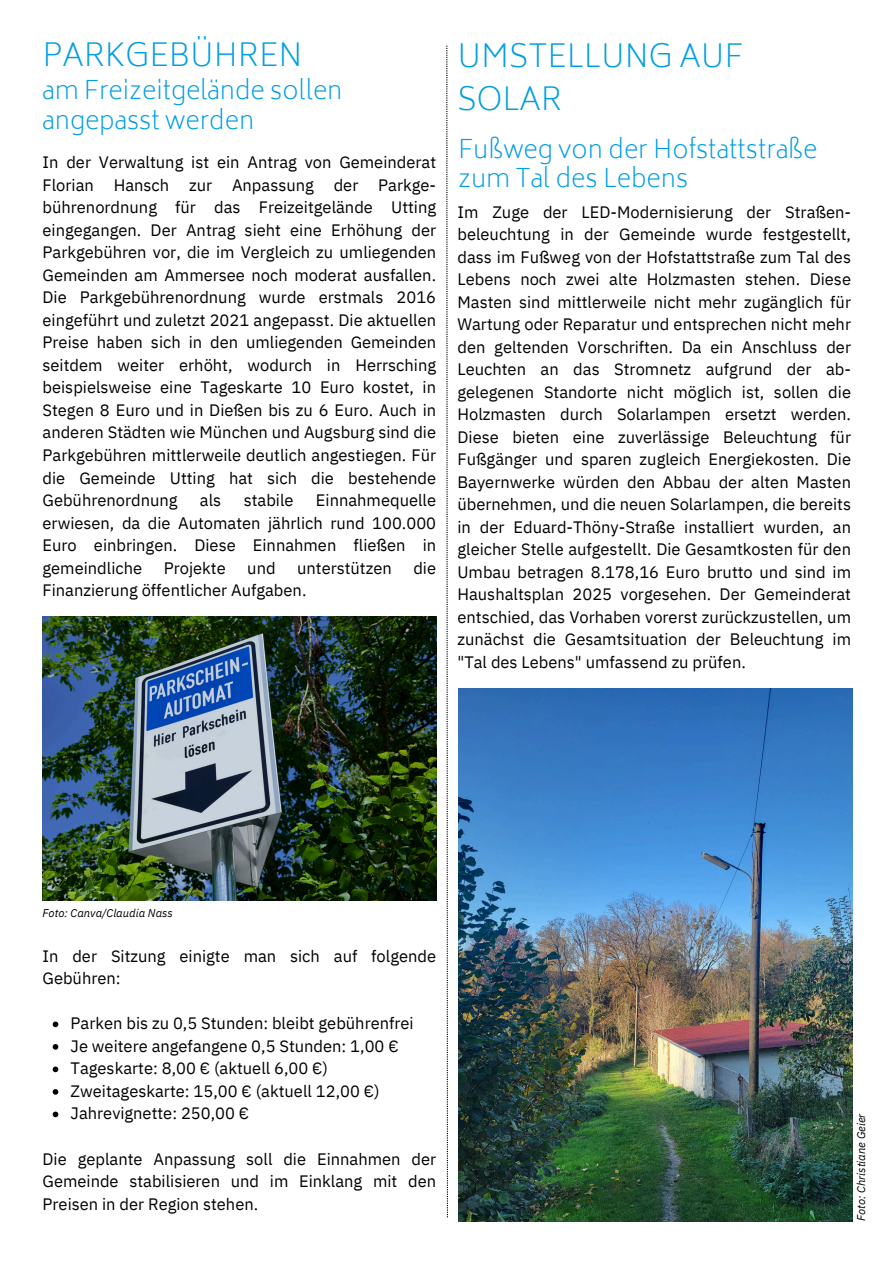
<style>
.page{position:relative;width:894px;height:1264px;background:#fff}
.page>*{position:absolute;margin:0;border:0;box-sizing:border-box;transform-origin:0 0}
.t1{font:200 30.9px/42.8px "Biryani";color:#009ee3}
.t2{font:200 24.9px/29.2px "Biryani";color:#009ee3}
.t3{font:16.5px/22.5px "IBM Plex Sans";color:#000;text-align:justify}
.t4{font:italic 11.25px "IBM Plex Sans";color:#000}
</style>
<div class="page">
<img style="left:43px;top:616px;width:393px;height:285px">
<svg style="left:446px;top:46px;width:2px;height:1171px"></svg>
<svg style="left:53px;top:1021px;width:5px;height:6px"></svg>
<svg style="left:53px;top:1044px;width:5px;height:5px"></svg>
<svg style="left:53px;top:1066px;width:5px;height:6px"></svg>
<svg style="left:53px;top:1089px;width:5px;height:5px"></svg>
<svg style="left:53px;top:1111px;width:5px;height:6px"></svg>
<img style="left:458px;top:688px;width:394px;height:532px">
<p class="t1" style="left:43px;top:34px;width:261px">PARKGEBÜHREN</p>
<p class="t2" style="left:43px;top:76px;width:301px">am Freizeitgelände sollen angepasst werden</p>
<h2 class="t3" style="left:43px;top:151px;width:395px">In der Verwaltung ist ein Antrag von Gemeinderat Florian Hansch zur Anpassung der Parkge&shy;bührenordnung für das Freizeitgelände Utting eingegangen. Der Antrag sieht eine Erhöhung der Parkgebühren vor, die im Vergleich zu umliegenden Gemeinden am Ammersee noch moderat ausfallen.<br>Die Parkgebührenordnung wurde erstmals 2016 eingeführt und zuletzt 2021 angepasst. Die aktuellen Preise haben sich in den umliegenden Gemeinden seitdem weiter erhöht, wodurch in Herrsching beispielsweise eine Tageskarte 10 Euro kostet, in Stegen 8 Euro und in Dießen bis zu 6 Euro. Auch in anderen Städten wie München und Augsburg sind die Parkgebühren mittlerweile deutlich angestiegen. Für die Gemeinde Utting hat sich die bestehende Gebührenordnung</h2>
<h2 class="t3" style="left:43px;top:488px;width:395px;text-indent:273px">Einnahmequelle erwiesen, da die Automaten jährlich rund 100.000<br>Euro einbringen. Diese Einnahmen fließen in gemeindliche</h2>
<h2 class="t3" style="left:200px;top:488px;width:23px">als</h2>
<h2 class="t3" style="left:244px;top:488px;width:51px">stabile</h2>
<h2 class="t3" style="left:164px;top:556px;width:63px">Projekte</h2>
<h2 class="t3" style="left:247px;top:556px;width:30px">und</h2>
<h2 class="t3" style="left:297px;top:556px;width:96px">unterstützen</h2>
<h2 class="t3" style="left:413px;top:556px;width:24px">die</h2>
<h2 class="t3" style="left:43px;top:578px;width:265px">Finanzierung öffentlicher Aufgaben.</h2>
<h1 class="t1" style="left:457px;top:35px;width:287px">UMSTELLUNG AUF<br>SOLAR</h1>
<h2 class="t2" style="left:458px;top:135px;width:360px">Fußweg von der Hofstattstraße zum Tal des Lebens</h2>
<p class="t3" style="left:457px;top:200px;width:395px">Im Zuge der LED-Modernisierung der Straßen&shy;beleuchtung in der Gemeinde wurde festgestellt, dass im Fußweg von der Hofstattstraße zum Tal des Lebens noch zwei alte Holzmasten stehen. Diese Masten sind mittlerweile nicht mehr zugänglich für Wartung oder Reparatur und entsprechen nicht mehr den geltenden Vorschriften. Da ein Anschluss der Leuchten an das Stromnetz aufgrund der ab&shy;gelegenen Standorte nicht möglich ist, sollen die Holzmasten durch Solarlampen ersetzt werden.<br>Diese bieten eine zuverlässige Beleuchtung für Fußgänger und sparen zugleich Energiekosten. Die Bayernwerke würden den Abbau der alten Masten übernehmen, und die neuen Solarlampen, die bereits in der Eduard-Thöny-Straße installiert wurden, an gleicher Stelle aufgestellt. Die Gesamtkosten für den Umbau betragen 8.178,16 Euro brutto und sind im Haushaltsplan 2025 vorgesehen. Der Gemeinderat entschied, das Vorhaben vorerst zurückzustellen, um zunächst die Gesamtsituation der Beleuchtung im "Tal des Lebens" umfassend zu prüfen.</p>
<p class="t4" style="left:43px;top:905px;width:132px">Foto: Canva/Claudia Nass</p>
<p class="t3" style="left:43px;top:944px;width:395px">In der Sitzung einigte man sich auf folgende<br>Gebühren:</p>
<p class="t3" style="left:71px;top:1011px;width:344px">Parken bis zu 0,5 Stunden: bleibt gebührenfrei</p>
<h3 class="t3" style="left:71px;top:1034px;width:329px">Je weitere angefangene 0,5 Stunden: 1,00 €</h3>
<p class="t3" style="left:71px;top:1056px;width:259px">Tageskarte: 8,00 € (aktuell 6,00 €)</p>
<p class="t3" style="left:71px;top:1079px;width:310px">Zweitageskarte: 15,00 € (aktuell 12,00 €)</p>
<p class="t3" style="left:71px;top:1101px;width:180px">Jahrevignette: 250,00 €</p>
<p class="t3" style="left:43px;top:1146px;width:395px">Die geplante Anpassung soll die Einnahmen der Gemeinde stabilisieren und im Einklang mit den Preisen in der Region stehen.</p>
<p class="t4" style="left:853px;top:1220px;width:109px;rotate:-90deg">Foto: Christiane Geier</p>
</div>
